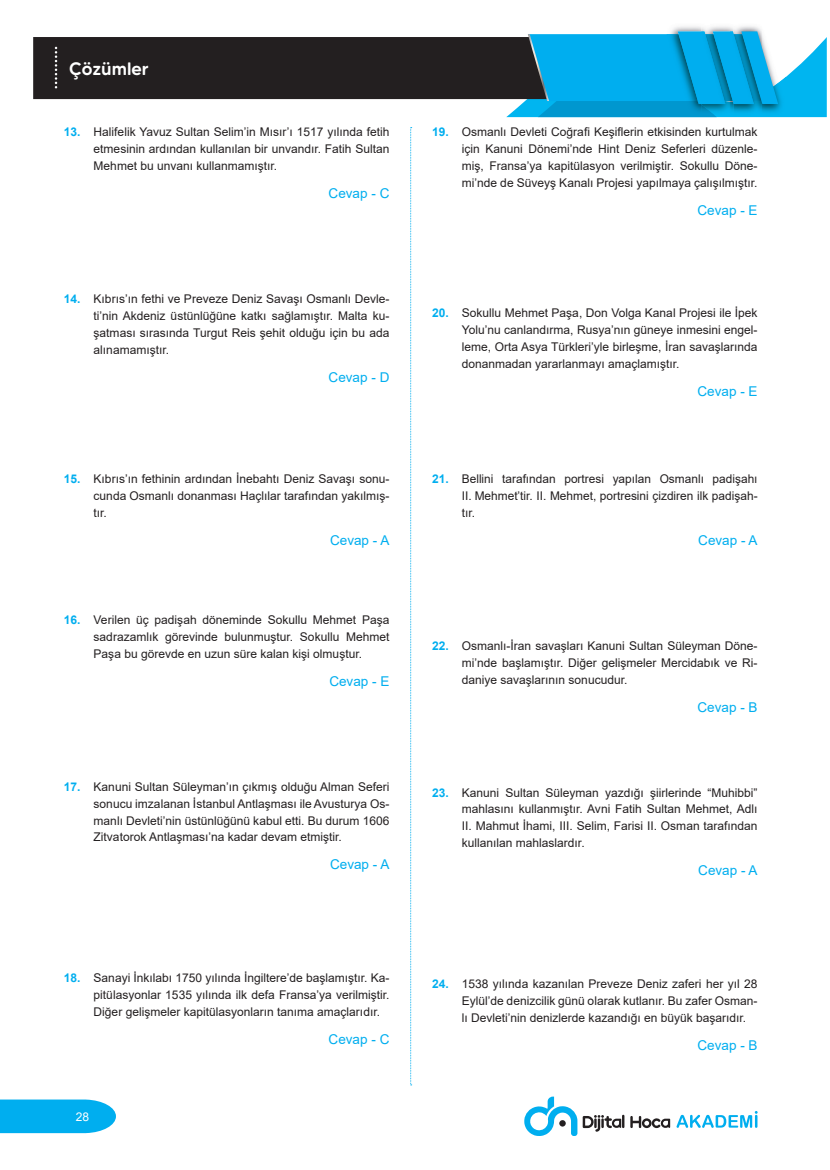
<style>
.page{position:relative;width:830px;height:1170px;background:#fff}
.page>*{position:absolute;margin:0;border:0;box-sizing:border-box;transform-origin:0 0}
.t1{font:500 18px "MADE Tommy Soft";color:#fff}
.CEVAP{font:13.5px "Arial";color:#00aeef}
.t2{font:12px/17px "Arial";color:#231f20;text-align:justify}
.t3{font:12px "Arial";color:#fff}
.s1{font-weight:700;color:#00aeef}
</style>
<div class="page">
<svg style="left:0;top:1099px;width:116px;height:33px;background:#11b3f0"></svg>
<svg style="left:676px;top:1111px;width:81px;height:16px"></svg>
<svg style="left:630px;top:1116px;width:39px;height:12px"></svg>
<svg style="left:524px;top:1096px;width:100px;height:39px"></svg>
<svg style="left:410px;top:127px;width:1px;height:958px"></svg>
<div style="left:33px;top:37px;width:473px;height:62px;background:#231f20"></div>
<svg style="left:506px;top:26px;width:320px;height:91px;background:#2babda"></svg>
<svg style="left:55px;top:47px;width:2px;height:41px"></svg>
<h1 class="t1" style="left:69px;top:57px;width:81px">Çözümler</h1>
<p class="t2" style="left:94px;top:124px;width:297px;text-indent:-30px"><span class="s1">13.</span> Halifelik Yavuz Sultan Selim’in Mısır’ı 1517 yılında fetih etmesinin ardından kullanılan bir unvandır. Fatih Sultan Mehmet bu unvanı kullanmamıştır.</p>
<p class="CEVAP" style="left:328px;top:184px;width:62px">Cevap - C</p>
<p class="t2" style="left:94px;top:290px;width:297px;text-indent:-30px"><span class="s1">14.</span> Kıbrıs’ın fethi ve Preveze Deniz Savaşı Osmanlı Devle&shy;ti’nin Akdeniz üstünlüğüne katkı sağlamıştır. Malta ku&shy;şatması sırasında Turgut Reis şehit olduğu için bu ada alınamamıştır.</p>
<p class="CEVAP" style="left:328px;top:367px;width:62px">Cevap - D</p>
<p class="t2" style="left:94px;top:470px;width:297px;text-indent:-30px"><span class="s1">15.</span> Kıbrıs’ın fethinin ardından İnebahtı Deniz Savaşı sonu&shy;cunda Osmanlı donanması Haçlılar tarafından yakılmış&shy;tır.</p>
<p class="CEVAP" style="left:330px;top:531px;width:61px">Cevap - A</p>
<p class="t2" style="left:94px;top:611px;width:297px;text-indent:-30px"><span class="s1">16.</span> Verilen üç padişah döneminde Sokullu Mehmet Paşa sadrazamlık görevinde bulunmuştur. Sokullu Mehmet Paşa bu görevde en uzun süre kalan kişi olmuştur.</p>
<p class="CEVAP" style="left:329px;top:672px;width:62px">Cevap - E</p>
<p class="t2" style="left:94px;top:777px;width:297px;text-indent:-30px"><span class="s1">17.</span> Kanuni Sultan Süleyman’ın çıkmış olduğu Alman Seferi sonucu imzalanan İstanbul Antlaşması ile Avusturya Os&shy;manlı Devleti’nin üstünlüğünü kabul etti. Bu durum 1606<br>Zitvatorok Antlaşması’na kadar devam etmiştir.</p>
<p class="CEVAP" style="left:330px;top:855px;width:61px">Cevap - A</p>
<p class="t2" style="left:94px;top:969px;width:297px;text-indent:-30px"><span class="s1">18.</span> Sanayi İnkılabı 1750 yılında İngiltere’de başlamıştır. Ka&shy;pitülasyonlar 1535 yılında ilk defa Fransa’ya verilmiştir.<br>Diğer gelişmeler kapitülasyonların tanıma amaçlarıdır.</p>
<p class="CEVAP" style="left:328px;top:1030px;width:62px">Cevap - C</p>
<p class="t3" style="left:76px;top:1108px;width:15px">28</p>
<p class="t2" style="left:461px;top:124px;width:297px;text-indent:-30px"><span class="s1">19.</span> Osmanlı Devleti Coğrafi Keşiflerin etkisinden kurtulmak için Kanuni Dönemi’nde Hint Deniz Seferleri düzenle&shy;miş, Fransa’ya kapitülasyon verilmiştir. Sokullu Döne&shy;mi’nde de Süveyş Kanalı Projesi yapılmaya çalışılmıştır.</p>
<p class="CEVAP" style="left:697px;top:201px;width:62px">Cevap - E</p>
<p class="t2" style="left:461px;top:304px;width:297px;text-indent:-30px"><span class="s1">20.</span> Sokullu Mehmet Paşa, Don Volga Kanal Projesi ile İpek Yolu’nu canlandırma, Rusya’nın güneye inmesini engel&shy;leme, Orta Asya Türkleri’yle birleşme, İran savaşlarında donanmadan yararlanmayı amaçlamıştır.</p>
<p class="CEVAP" style="left:697px;top:382px;width:62px">Cevap - E</p>
<p class="t2" style="left:461px;top:470px;width:297px;text-indent:-30px"><span class="s1">21.</span> Bellini tarafından portresi yapılan Osmanlı padişahı II. Mehmet’tir. II. Mehmet, portresini çizdiren ilk padişah&shy;tır.</p>
<p class="CEVAP" style="left:698px;top:531px;width:61px">Cevap - A</p>
<p class="t2" style="left:461px;top:637px;width:297px;text-indent:-30px"><span class="s1">22.</span> Osmanlı-İran savaşları Kanuni Sultan Süleyman Döne&shy;mi’nde başlamıştır. Diğer gelişmeler Mercidabık ve Ri&shy;daniye savaşlarının sonucudur.</p>
<p class="CEVAP" style="left:697px;top:697px;width:62px">Cevap - B</p>
<p class="t2" style="left:461px;top:783px;width:297px;text-indent:-30px"><span class="s1">23.</span> Kanuni Sultan Süleyman yazdığı şiirlerinde “Muhibbi” mahlasını kullanmıştır. Avni Fatih Sultan Mehmet, Adlı II. Mahmut İhami, III. Selim, Farisi II. Osman tarafından kullanılan mahlaslardır.</p>
<p class="CEVAP" style="left:698px;top:861px;width:61px">Cevap - A</p>
<p class="t2" style="left:461px;top:974px;width:297px;text-indent:-30px"><span class="s1">24.</span> 1538 yılında kazanılan Preveze Deniz zaferi her yıl 28<br>Eylül’de denizcilik günü olarak kutlanır. Bu zafer Osman&shy;lı Devleti’nin denizlerde kazandığı en büyük başarıdır.</p>
<p class="CEVAP" style="left:697px;top:1035px;width:62px">Cevap - B</p>
</div>
